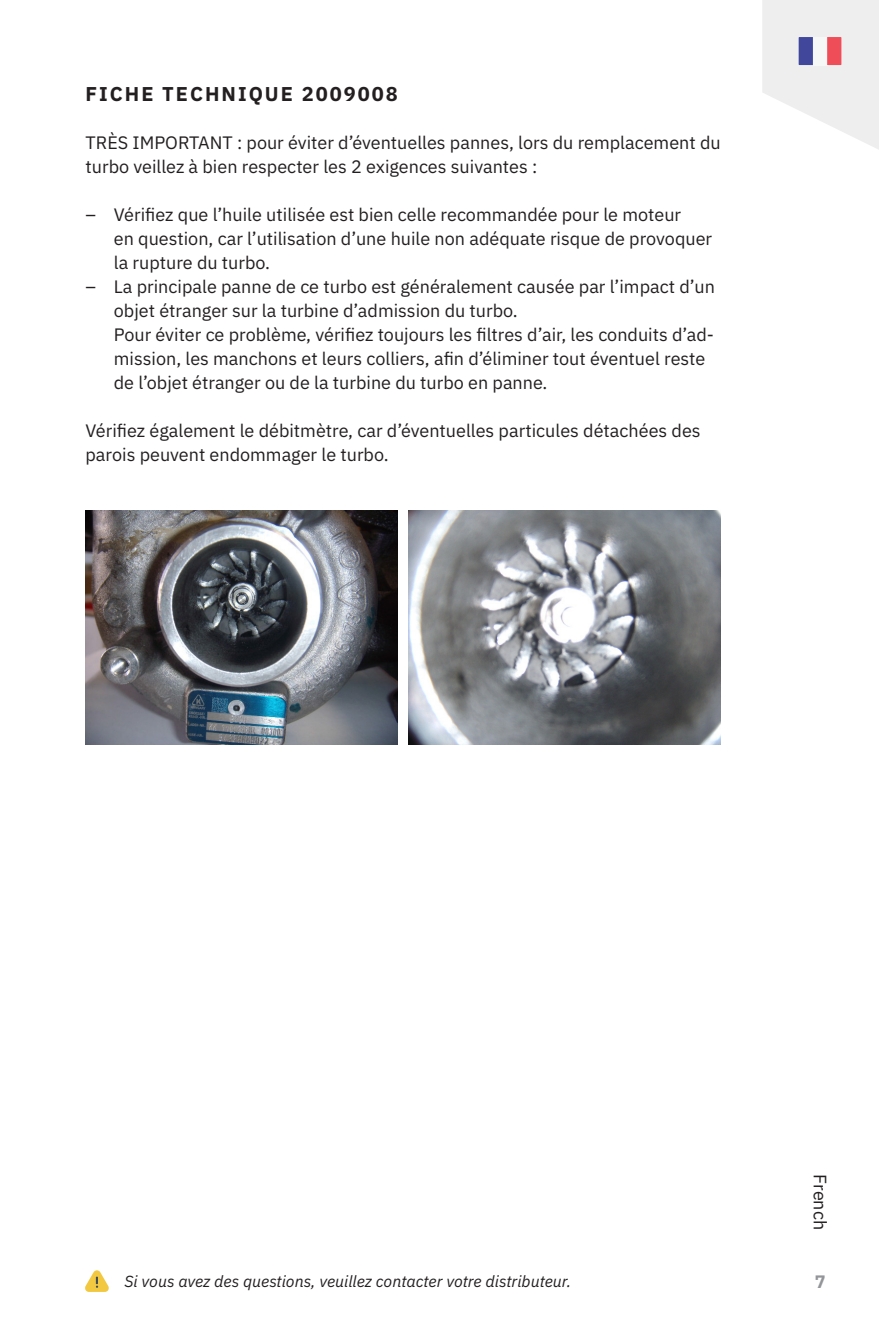
<style>
.page{position:relative;width:879px;height:1338px;background:#fff}
.page>*{position:absolute;margin:0;border:0;box-sizing:border-box;transform-origin:0 0}
.t1{font:700 20px "IBM Plex Sans";letter-spacing:.1em;color:#231f20}
.t2{font:18px/24px "IBM Plex Sans";color:#231f20}
.t3{font:700 18px "IBM Plex Sans";color:#939598}
.t4{font:italic 16px "IBM Plex Sans";color:#231f20}
</style>
<div class="page">
<svg style="left:85px;top:1270px;width:24px;height:22px"></svg>
<svg style="left:762px;top:0;width:117px;height:150px"></svg>
<img style="left:85px;top:510px;width:312px;height:235px">
<img style="left:408px;top:510px;width:313px;height:235px">
<p class="t1" style="left:85px;top:78px;width:314px">FICHE TECHNIQUE 2009008</p>
<p class="t2" style="left:85px;top:129px;width:637px">TRÈS IMPORTANT : pour éviter d’éventuelles pannes, lors du remplacement du turbo veillez à bien respecter les 2 exigences suivantes :</p>
<p class="t2" style="left:114px;top:201px;width:600px;text-indent:-28px">– Vérifiez que l’huile utilisée est bien celle recommandée pour le moteur<br>en question, car l’utilisation d’une huile non adéquate risque de provoquer la rupture du turbo.</p>
<p class="t2" style="left:114px;top:273px;width:602px;text-indent:-28px">– La principale panne de ce turbo est généralement causée par l’impact d’un objet étranger sur la turbine d’admission du turbo.<br>Pour éviter ce problème, vérifiez toujours les filtres d’air, les conduits d’ad&shy;mission, les manchons et leurs colliers, afin d’éliminer tout éventuel reste de l’objet étranger ou de la turbine du turbo en panne.</p>
<p class="t2" style="left:85px;top:417px;width:617px">Vérifiez également le débitmètre, car d’éventuelles particules détachées des parois peuvent endommager le turbo.</p>
<p class="t4" style="left:124px;top:1269px;width:448px">Si vous avez des questions, veuillez contacter votre distributeur.</p>
<p class="t2" style="left:834px;top:1174px;width:57px;rotate:90deg">French</p>
<p class="t3" style="left:814px;top:1268px;width:12px">7</p>
</div>
